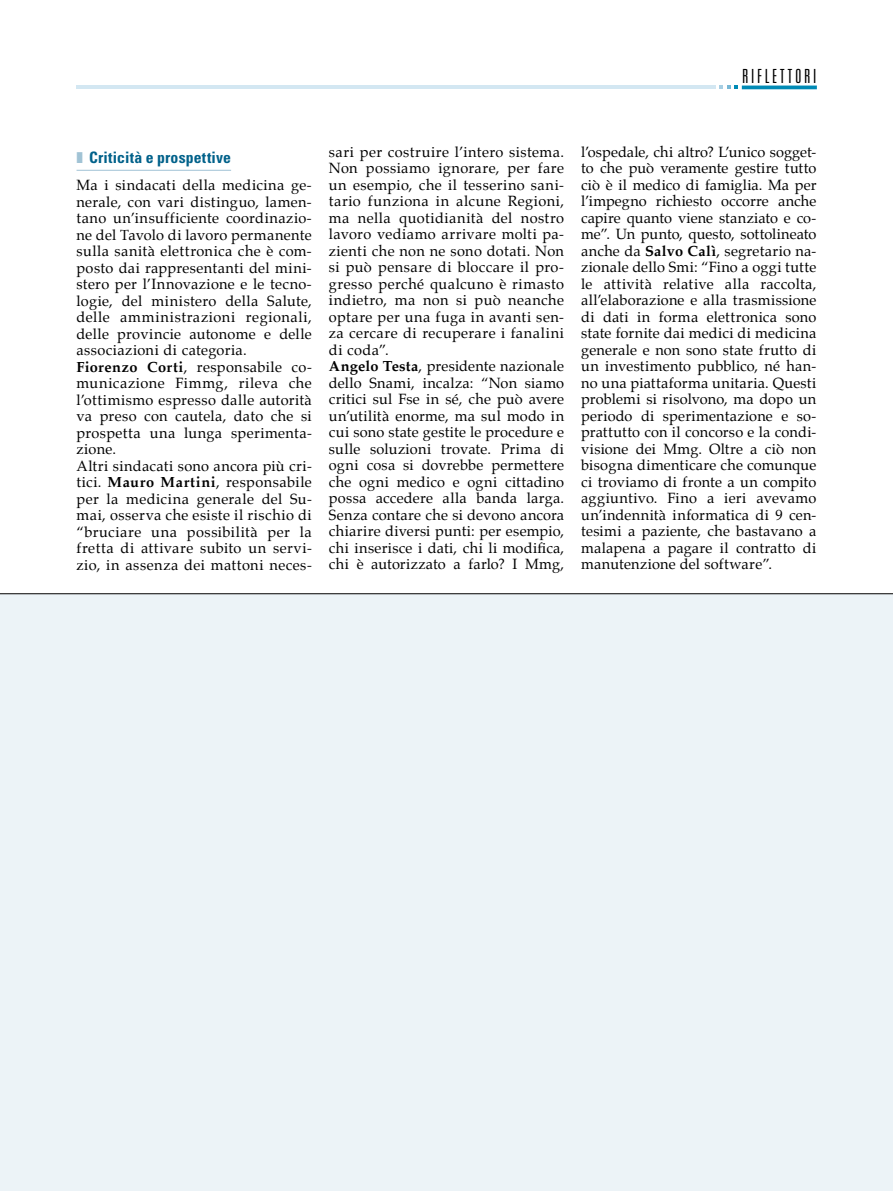
<style>
.page{position:relative;width:893px;height:1191px;background:#fff}
.page>*{position:absolute;margin:0;border:0;box-sizing:border-box;transform-origin:0 0}
.t1{font:300 ultra-condensed 19.5px "Univers";letter-spacing:.13em;color:#000}
.t2{font:700 condensed 15.75px "Univers";letter-spacing:.01em;color:#00618a}
.t3{font:14.55px/16.5px "Palatino";letter-spacing:.025em;color:#000}
.s1{color:#a1c3d5}
.s2{font-weight:700}
</style>
<div class="page">
<hr style="left:742px;top:86px;width:75px;height:3px;background:#008ab5">
<svg style="left:719px;top:86px;width:19px;height:3px"></svg>
<hr style="left:77px;top:86px;width:639px;height:3px;background:#d3e7f2">
<hr style="left:77px;top:170px;width:154px;height:1px;background:#a1c3d5">
<div style="left:0;top:594px;width:893px;height:597px;background:#ecf3f7"></div>
<hr style="left:0;top:593px;width:893px;height:1px;background:#000">
<h1 class="t1" style="left:742px;top:66px;width:76px">RIFLETTORI</h1>
<p class="t2" style="left:77px;top:148px;width:156px"><span class="s1">❚</span> Criticità e prospettive</p>
<p class="t3" style="left:77px;top:178px;width:237px">Ma i sindacati della medicina ge&shy;nerale, con vari distinguo, lamen&shy;tano un’insufficiente coordinazio&shy;ne del Tavolo di lavoro permanente sulla sanità elettronica che è com&shy;posto dai rappresentanti del mini&shy;stero per l’Innovazione e le tecno&shy;logie, del ministero della Salute, delle amministrazioni regionali, delle provincie autonome e delle associazioni di categoria.<br><span class="s2">Fiorenzo Corti</span>, responsabile co&shy;municazione Fimmg, rileva che l’ottimismo espresso dalle autorità va preso con cautela, dato che si prospetta una lunga sperimenta&shy;zione.<br>Altri sindacati sono ancora più cri&shy;tici. <span class="s2">Mauro Martini</span>, responsabile per la medicina generale del Su&shy;mai, osserva che esiste il rischio di “bruciare una possibilità per la fretta di attivare subito un servi&shy;zio, in assenza dei mattoni neces-</p>
<p class="t3" style="left:329px;top:145px;width:237px">sari per costruire l’intero sistema.<br>Non possiamo ignorare, per fare un esempio, che il tesserino sani&shy;tario funziona in alcune Regioni, ma nella quotidianità del nostro lavoro vediamo arrivare molti pa&shy;zienti che non ne sono dotati. Non si può pensare di bloccare il pro&shy;gresso perché qualcuno è rimasto indietro, ma non si può neanche optare per una fuga in avanti sen&shy;za cercare di recuperare i fanalini di coda”.<br><span class="s2">Angelo Testa</span>, presidente nazionale dello Snami, incalza: “Non siamo critici sul Fse in sé, che può avere un’utilità enorme, ma sul modo in cui sono state gestite le procedure e sulle soluzioni trovate. Prima di ogni cosa si dovrebbe permettere che ogni medico e ogni cittadino possa accedere alla banda larga.<br>Senza contare che si devono ancora chiarire diversi punti: per esempio, chi inserisce i dati, chi li modifica, chi è autorizzato a farlo? I Mmg,</p>
<p class="t3" style="left:581px;top:145px;width:237px;text-align:justify">l’ospedale, chi altro? L’unico sogget&shy;to che può veramente gestire tutto ciò è il medico di famiglia. Ma per l’impegno richiesto occorre anche capire quanto viene stanziato e co&shy;me”. Un punto, questo, sottolineato anche da <span class="s2">Salvo Calì</span>, segretario na&shy;zionale dello Smi: “Fino a oggi tutte le attività relative alla raccolta, all’elaborazione e alla trasmissione di dati in forma elettronica sono state fornite dai medici di medicina generale e non sono state frutto di un investimento pubblico, né han&shy;no una piattaforma unitaria. Questi problemi si risolvono, ma dopo un periodo di sperimentazione e so&shy;prattutto con il concorso e la condi&shy;visione dei Mmg. Oltre a ciò non bisogna dimenticare che comunque ci troviamo di fronte a un compito aggiuntivo. Fino a ieri avevamo un’indennità informatica di 9 cen&shy;tesimi a paziente, che bastavano a malapena a pagare il contratto di manutenzione del software”.</p>
</div>
